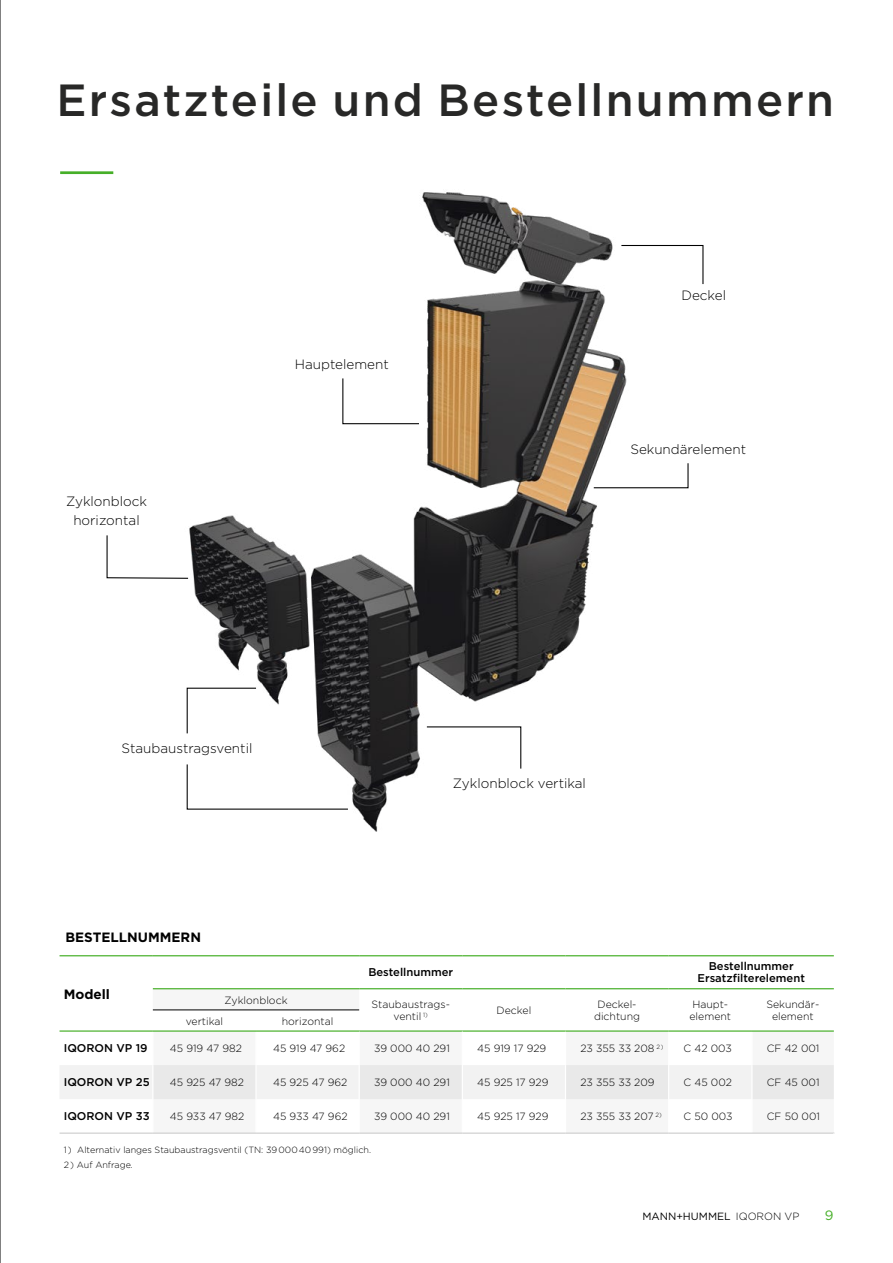
<style>
.page{position:relative;width:893px;height:1263px;background:#fff}
.page>*{position:absolute;margin:0;border:0;box-sizing:border-box;transform-origin:0 0}
.MH_Headline_1___30_pt_strong{font:500 45px "Gotham";letter-spacing:.05em;color:#282827}
.Copy___9pt_Align_left{font:300 13.5px/19.5px "Gotham";color:#000;text-align:center}
.HEAD___black_bold{font:700 13.5px "Gotham";color:#000}
.Tables_Headline___9pt_bold{font:700 13.5px "Gotham";color:#000}
.t1{font:13.5px "Gotham";color:#46af28}
.Tables_left_colume___7_5_pt_strong{font:500 11.25px/12px "Gotham";color:#000;text-align:center}
.Tables___content{font:300 10.5px/12px "Gotham";color:#000}
.Tables___Top_Row_-_MIDDLE{font:300 10.5px/12px "Gotham";color:#000;text-align:center}
.t2{font:10.5px "Gotham";color:#000}
.Tables___content_6pt{font:300 9px "Gotham";color:#000}
.s1{font-weight:300}
</style>
<div class="page">
<img style="left:106px;top:192px;width:598px;height:640px">
<svg style="left:60px;top:956px;width:774px;height:177px"></svg>
<svg style="left:153px;top:989px;width:681px;height:144px"></svg>
<svg style="left:60px;top:1032px;width:774px;height:67px"></svg>
<hr style="left:60px;top:955px;width:93px;height:1px;background:#46af28">
<hr style="left:153px;top:955px;width:103px;height:1px;background:#46af28">
<hr style="left:256px;top:955px;width:103px;height:1px;background:#46af28">
<hr style="left:359px;top:955px;width:103px;height:1px;background:#46af28">
<hr style="left:462px;top:955px;width:103px;height:1px;background:#46af28">
<hr style="left:565px;top:955px;width:104px;height:1px;background:#46af28">
<hr style="left:669px;top:955px;width:83px;height:1px;background:#46af28">
<hr style="left:752px;top:955px;width:82px;height:1px;background:#46af28">
<hr style="left:152px;top:1032px;width:1px;height:33px;background:#fff">
<hr style="left:255px;top:1032px;width:2px;height:33px;background:#fff">
<hr style="left:152px;top:1065px;width:1px;height:34px;background:#fff">
<hr style="left:255px;top:1065px;width:2px;height:34px;background:#fff">
<hr style="left:152px;top:1099px;width:1px;height:34px;background:#fff">
<hr style="left:255px;top:1099px;width:2px;height:34px;background:#fff">
<hr style="left:751px;top:1032px;width:1px;height:33px;background:#fff">
<hr style="left:751px;top:1065px;width:1px;height:34px;background:#fff">
<hr style="left:359px;top:1099px;width:1px;height:34px;background:#fff">
<hr style="left:462px;top:1099px;width:1px;height:34px;background:#fff">
<hr style="left:565px;top:1099px;width:1px;height:34px;background:#fff">
<hr style="left:751px;top:1099px;width:1px;height:34px;background:#fff">
<hr style="left:359px;top:1030px;width:103px;height:2px;background:#46af28">
<hr style="left:462px;top:1030px;width:103px;height:2px;background:#46af28">
<hr style="left:153px;top:1010px;width:103px;height:1px;background:#000">
<hr style="left:256px;top:1010px;width:103px;height:1px;background:#000">
<hr style="left:359px;top:1032px;width:1px;height:33px;background:#fff">
<hr style="left:359px;top:1065px;width:1px;height:34px;background:#fff">
<hr style="left:462px;top:1032px;width:1px;height:33px;background:#fff">
<hr style="left:565px;top:1032px;width:1px;height:33px;background:#fff">
<hr style="left:462px;top:1065px;width:1px;height:34px;background:#fff">
<hr style="left:565px;top:1065px;width:1px;height:34px;background:#fff">
<hr style="left:668px;top:1032px;width:1px;height:33px;background:#fff">
<hr style="left:668px;top:1065px;width:1px;height:34px;background:#fff">
<hr style="left:668px;top:1099px;width:1px;height:34px;background:#fff">
<hr style="left:60px;top:1133px;width:93px;height:1px;background:#c6c6c6">
<hr style="left:153px;top:1133px;width:103px;height:1px;background:#c6c6c6">
<hr style="left:256px;top:1133px;width:103px;height:1px;background:#c6c6c6">
<hr style="left:359px;top:1133px;width:103px;height:1px;background:#c6c6c6">
<hr style="left:462px;top:1133px;width:103px;height:1px;background:#c6c6c6">
<hr style="left:565px;top:1133px;width:104px;height:1px;background:#c6c6c6">
<hr style="left:669px;top:1133px;width:83px;height:1px;background:#c6c6c6">
<hr style="left:752px;top:1133px;width:82px;height:1px;background:#c6c6c6">
<hr style="left:833px;top:1133px;width:1px;height:41px;background:#fff">
<hr style="left:153px;top:988px;width:103px;height:1px;background:#46af28">
<hr style="left:256px;top:988px;width:103px;height:1px;background:#46af28">
<hr style="left:359px;top:988px;width:103px;height:1px;background:#46af28">
<hr style="left:462px;top:988px;width:103px;height:1px;background:#46af28">
<hr style="left:565px;top:988px;width:104px;height:1px;background:#46af28">
<hr style="left:669px;top:988px;width:83px;height:1px;background:#46af28">
<hr style="left:752px;top:988px;width:82px;height:1px;background:#46af28">
<hr style="left:60px;top:1030px;width:93px;height:2px;background:#46af28">
<hr style="left:153px;top:1030px;width:103px;height:2px;background:#46af28">
<hr style="left:256px;top:1030px;width:103px;height:2px;background:#46af28">
<hr style="left:565px;top:1030px;width:104px;height:2px;background:#46af28">
<hr style="left:669px;top:1030px;width:83px;height:2px;background:#46af28">
<hr style="left:752px;top:1030px;width:82px;height:2px;background:#46af28">
<hr style="left:60px;top:171px;width:53px;height:3px;background:#46af28">
<hr style="left:0;top:0;width:1px;height:1263px;background:#000">
<p class="MH_Headline_1___30_pt_strong" style="left:56px;top:74px;width:779px">Ersatzteile und Bestellnummern</p>
<p class="Copy___9pt_Align_left" style="left:66px;top:491px;width:83px">Zyklonblock horizontal</p>
<p class="Copy___9pt_Align_left" style="left:295px;top:355px;width:95px">Hauptelement</p>
<p class="Copy___9pt_Align_left" style="left:681px;top:285px;width:46px">Deckel</p>
<p class="Copy___9pt_Align_left" style="left:630px;top:439px;width:117px">Sekundärelement</p>
<p class="Copy___9pt_Align_left" style="left:122px;top:738px;width:132px">Staubaustragsventil</p>
<p class="HEAD___black_bold" style="left:66px;top:928px;width:137px">BESTELLNUMMERN</p>
<p class="Copy___9pt_Align_left" style="left:453px;top:773px;width:135px">Zyklonblock vertikal</p>
<p class="Tables_left_colume___7_5_pt_strong" style="left:368px;top:966px;width:86px">Bestellnummer</p>
<p class="Tables_left_colume___7_5_pt_strong" style="left:697px;top:960px;width:109px">Bestellnummer<br>Ersatzfilterelement</p>
<p class="Tables_Headline___9pt_bold" style="left:64px;top:985px;width:48px">Modell</p>
<p class="Tables___Top_Row_-_MIDDLE" style="left:224px;top:993px;width:65px">Zyklonblock</p>
<p class="Tables___Top_Row_-_MIDDLE" style="left:372px;top:998px;width:78px">Staubaustrags&shy;ventil <sup>1)</sup></p>
<p class="Tables___Top_Row_-_MIDDLE" style="left:497px;top:1004px;width:36px">Deckel</p>
<p class="Tables___Top_Row_-_MIDDLE" style="left:594px;top:998px;width:47px">Deckel&shy;dichtung</p>
<p class="Tables___content" style="left:689px;top:998px;width:43px">Haupt-- element</p>
<p class="Tables___content" style="left:766px;top:998px;width:52px;text-align:center">Sekundär-- element</p>
<p class="Tables___content" style="left:186px;top:1015px;width:39px">vertikal</p>
<p class="Tables___content" style="left:282px;top:1015px;width:53px">horizontal</p>
<p class="Tables_left_colume___7_5_pt_strong" style="left:64px;top:1042px;width:85px">IQORON VP 19</p>
<p class="Tables___content" style="left:170px;top:1042px;width:74px">45 919 47 982</p>
<p class="Tables___content" style="left:273px;top:1042px;width:74px">45 919 47 962</p>
<p class="Tables___content" style="left:374px;top:1042px;width:77px">39 000 40 291</p>
<p class="Tables___content" style="left:477px;top:1042px;width:71px">45 919 17 929</p>
<p class="Tables___content" style="left:580px;top:1042px;width:85px">23 355 33 208 <sup>2</sup> <sup>)</sup></p>
<p class="Tables___content" style="left:684px;top:1042px;width:50px">C 42 003</p>
<p class="Tables___content" style="left:767px;top:1042px;width:54px">CF 42 001</p>
<p class="Tables_left_colume___7_5_pt_strong" style="left:64px;top:1076px;width:87px">IQORON VP 25</p>
<p class="Tables___content" style="left:170px;top:1076px;width:76px">45 925 47 982</p>
<p class="Tables___content" style="left:273px;top:1076px;width:76px">45 925 47 962</p>
<p class="Tables___content" style="left:374px;top:1076px;width:77px">39 000 40 291</p>
<p class="Tables___content" style="left:477px;top:1076px;width:73px">45 925 17 929</p>
<p class="Tables___content" style="left:580px;top:1076px;width:76px">23 355 33 209</p>
<p class="Tables___content" style="left:684px;top:1076px;width:50px">C 45 002</p>
<p class="Tables___content" style="left:767px;top:1076px;width:54px">CF 45 001</p>
<p class="Tables_left_colume___7_5_pt_strong" style="left:64px;top:1110px;width:87px">IQORON VP 33</p>
<p class="Tables___content" style="left:170px;top:1110px;width:76px">45 933 47 982</p>
<p class="Tables___content" style="left:273px;top:1110px;width:76px">45 933 47 962</p>
<p class="Tables___content" style="left:374px;top:1110px;width:77px">39 000 40 291</p>
<p class="Tables___content" style="left:477px;top:1110px;width:73px">45 925 17 929</p>
<p class="Tables___content" style="left:580px;top:1110px;width:83px">23 355 33 207 <sup>2)</sup></p>
<p class="Tables___content" style="left:684px;top:1110px;width:51px">C 50 003</p>
<p class="Tables___content" style="left:767px;top:1110px;width:55px">CF 50 001</p>
<p class="Tables___content_6pt" style="left:64px;top:1144px;width:309px">1 ) Alternativ langes Staubaustragsventil (TN: 39 000 40 991) möglich.</p>
<p class="Tables___content_6pt" style="left:64px;top:1159px;width:71px">2 ) Auf Anfrage.</p>
<p class="t2" style="left:642px;top:1210px;width:159px">MANN+HUMMEL <span class="s1">IQORON VP</span></p>
<p class="t1" style="left:825px;top:1207px;width:10px">9</p>
</div>
